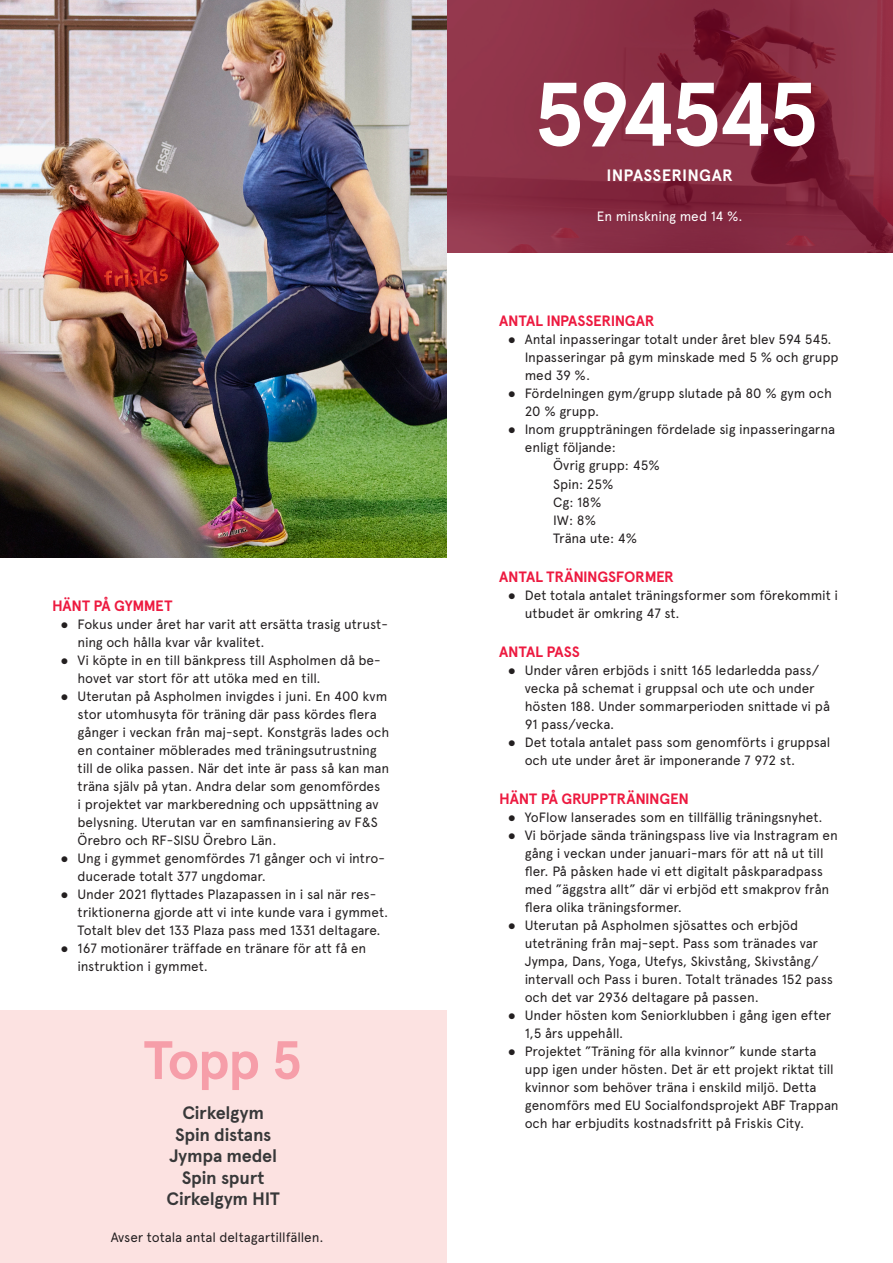
<style>
.page{position:relative;width:893px;height:1263px;background:#fff}
.page>*{position:absolute;margin:0;border:0;box-sizing:border-box;transform-origin:0 0}
.Rubrik_stor{font:700 90px "Apercu";letter-spacing:-.06em;color:#fff}
.t1{font:700 54px "Apercu";color:#f69ea9}
.t2{font:700 18px "Apercu";letter-spacing:-.01em;color:#383839}
.t3{font:700 16.5px "Apercu";letter-spacing:.01em;color:#fff}
.Underrubrik{font:700 15px "Apercu";letter-spacing:-.02em;color:#ed1a40}
.Brödtext{font:13.5px/18px "Apercu";letter-spacing:-.01em;color:#231f20}
.Brödtext-2{font:13.5px "Apercu";letter-spacing:-.015em;color:#fff}
.s1{font-family:"Arial"}
</style>
<div class="page">
<svg style="left:446px;top:0;width:447px;height:253px;background:#872b41"></svg>
<div style="left:0;top:1010px;width:446px;height:253px;background:#fce2e1"></div>
<img style="left:0;top:0;width:446px;height:558px">
<p class="Underrubrik" style="left:52px;top:597px;width:122px">HÄNT PÅ GYMMET</p>
<p class="Brödtext" style="left:78px;top:615px;width:312px;text-indent:-17px"><span class="s1">●</span> Fokus under året har varit att ersätta trasig utrust&shy;ning och hålla kvar vår kvalitet.</p>
<p class="Brödtext" style="left:78px;top:651px;width:305px;text-indent:-17px"><span class="s1">●</span> Vi köpte in en till bänkpress till Aspholmen då be&shy;hovet var stort för att utöka med en till.</p>
<p class="Brödtext" style="left:78px;top:687px;width:313px;text-indent:-17px"><span class="s1">●</span> Uterutan på Aspholmen invigdes i juni. En 400 kvm stor utomhusyta för träning där pass kördes flera gånger i veckan från maj-sept. Konstgräs lades och en container möblerades med träningsutrustning till de olika passen. När det inte är pass så kan man träna själv på ytan. Andra delar som genomfördes<br>i projektet var markberedning och uppsättning av belysning. Uterutan var en samfinansiering av F&amp;S Örebro och RF-SISU Örebro Län.</p>
<p class="Brödtext" style="left:78px;top:849px;width:309px;text-indent:-17px"><span class="s1">●</span> Ung i gymmet genomfördes 71 gånger och vi intro&shy;ducerade totalt 377 ungdomar.</p>
<p class="Brödtext" style="left:78px;top:885px;width:312px;text-indent:-17px"><span class="s1">●</span> Under 2021 flyttades Plazapassen in i sal när res&shy;triktionerna gjorde att vi inte kunde vara i gymmet.<br>Totalt blev det 133 Plaza pass med 1331 deltagare.</p>
<p class="Brödtext" style="left:78px;top:939px;width:290px;text-indent:-17px"><span class="s1">●</span> 167 motionärer träffade en tränare för att få en instruktion i gymmet.</p>
<p class="t1" style="left:144px;top:1027px;width:160px">Topp 5</p>
<p class="t2" style="left:182px;top:1102px;width:83px">Cirkelgym</p>
<p class="t2" style="left:175px;top:1123px;width:98px">Spin distans</p>
<p class="t2" style="left:169px;top:1145px;width:109px">Jympa medel</p>
<p class="t2" style="left:182px;top:1166px;width:84px">Spin spurt</p>
<p class="t2" style="left:167px;top:1188px;width:115px">Cirkelgym HIT</p>
<p class="Brödtext" style="left:111px;top:1228px;width:214px">Avser totala antal deltagartillfällen.</p>
<p class="Rubrik_stor" style="left:533px;top:60px;width:288px">594545</p>
<p class="t3" style="left:607px;top:165px;width:128px">INPASSERINGAR</p>
<p class="Brödtext-2" style="left:597px;top:208px;width:147px">En minskning med 14 %.</p>
<p class="Underrubrik" style="left:499px;top:312px;width:157px">ANTAL INPASSERINGAR</p>
<p class="Brödtext" style="left:525px;top:331px;width:315px;text-indent:-17px"><span class="s1">●</span> Antal inpasseringar totalt under året blev 594 545.<br>Inpasseringar på gym minskade med 5 % och grupp med 39 %.</p>
<p class="Brödtext" style="left:525px;top:385px;width:309px;text-indent:-17px"><span class="s1">●</span> Fördelningen gym/grupp slutade på 80 % gym och<br>20 % grupp.</p>
<p class="Brödtext" style="left:508px;top:421px;width:329px"><span class="s1">●</span> Inom gruppträningen fördelade sig inpasseringarna</p>
<p class="Brödtext" style="left:525px;top:439px;width:93px">enligt följande:</p>
<p class="Brödtext" style="left:553px;top:457px;width:108px">Övrig grupp: 45%</p>
<p class="Brödtext" style="left:553px;top:475px;width:62px">Spin: 25%</p>
<p class="Brödtext" style="left:553px;top:493px;width:50px">Cg: 18%</p>
<p class="Brödtext" style="left:553px;top:511px;width:44px">IW: 8%</p>
<p class="Brödtext" style="left:553px;top:529px;width:85px">Träna ute: 4%</p>
<p class="Underrubrik" style="left:499px;top:567px;width:176px">ANTAL TRÄNINGSFORMER</p>
<p class="Brödtext" style="left:525px;top:586px;width:315px;text-indent:-17px"><span class="s1">●</span> Det totala antalet träningsformer som förekommit i utbudet är omkring 47 st.</p>
<p class="Underrubrik" style="left:499px;top:643px;width:82px">ANTAL PASS</p>
<p class="Brödtext" style="left:525px;top:661px;width:307px;text-indent:-17px"><span class="s1">●</span> Under våren erbjöds i snitt 165 ledarledda pass/ vecka på schemat i gruppsal och ute och under hösten 188. Under sommarperioden snittade vi på 91 pass/vecka.</p>
<p class="Brödtext" style="left:525px;top:733px;width:307px;text-indent:-17px"><span class="s1">●</span> Det totala antalet pass som genomförts i gruppsal och ute under året är imponerande 7 972 st.</p>
<p class="Underrubrik" style="left:499px;top:790px;width:191px">HÄNT PÅ GRUPPTRÄNINGEN</p>
<p class="Brödtext" style="left:508px;top:808px;width:316px"><span class="s1">●</span> YoFlow lanserades som en tillfällig träningsnyhet.</p>
<p class="Brödtext" style="left:525px;top:826px;width:315px;text-indent:-17px"><span class="s1">●</span> Vi började sända träningspass live via Instragram en gång i veckan under januari-mars för att nå ut till fler. På påsken hade vi ett digitalt påskparadpass med ”äggstra allt” där vi erbjöd ett smakprov från flera olika träningsformer.</p>
<p class="Brödtext" style="left:525px;top:916px;width:310px;text-indent:-17px"><span class="s1">●</span> Uterutan på Aspholmen sjösattes och erbjöd uteträning från maj-sept. Pass som tränades var Jympa, Dans, Yoga, Utefys, Skivstång, Skivstång/ intervall och Pass i buren. Totalt tränades 152 pass och det var 2936 deltagare på passen.</p>
<p class="Brödtext" style="left:525px;top:1006px;width:308px;text-indent:-17px"><span class="s1">●</span> Under hösten kom Seniorklubben i gång igen efter<br>1,5 års uppehåll.</p>
<p class="Brödtext" style="left:525px;top:1042px;width:315px;text-indent:-17px"><span class="s1">●</span> Projektet ”Träning för alla kvinnor” kunde starta upp igen under hösten. Det är ett projekt riktat till kvinnor som behöver träna i enskild miljö. Detta genomförs med EU Socialfondsprojekt ABF Trappan och har erbjudits kostnadsfritt på Friskis City.</p>
</div>
